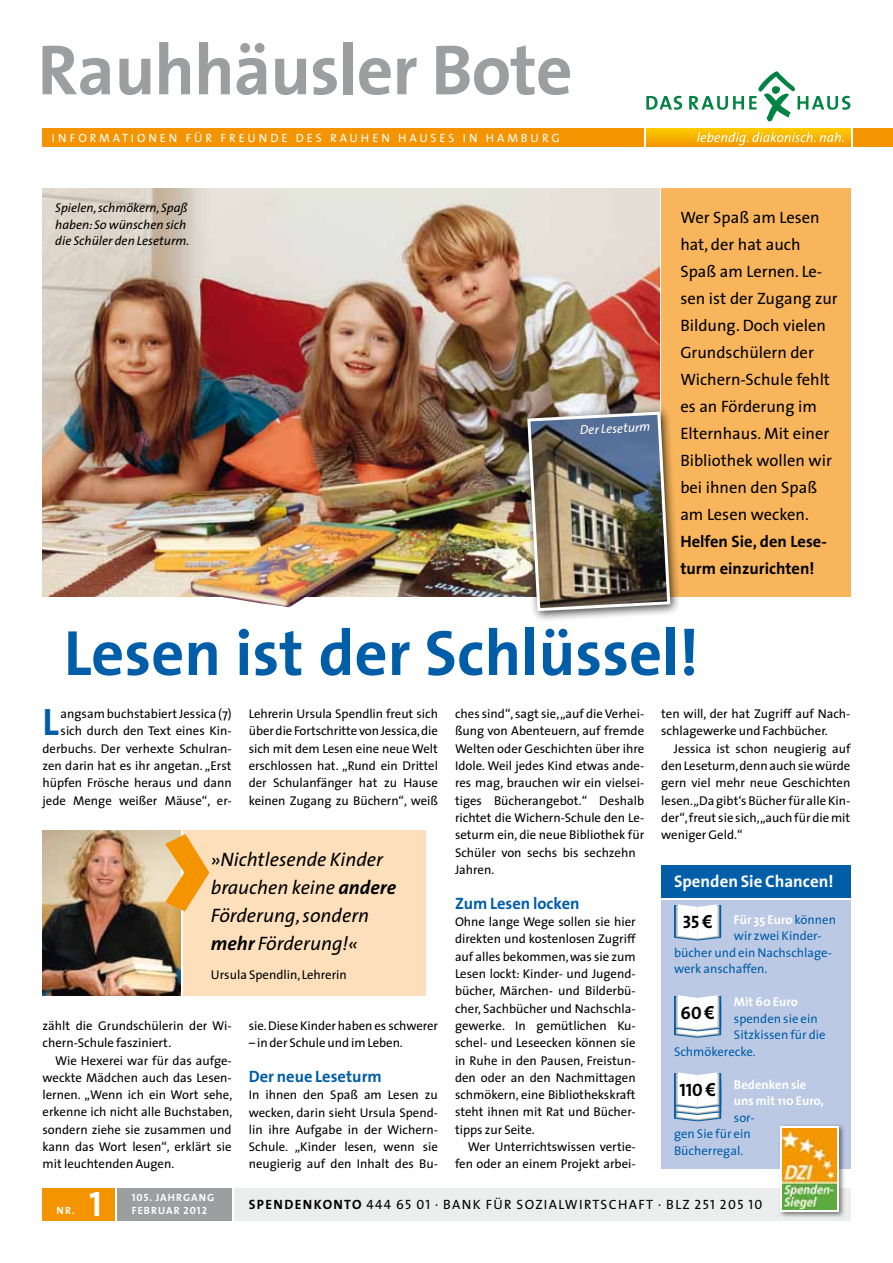
<style>
.page{position:relative;width:893px;height:1263px;background:#fff}
.page>*{position:absolute;margin:0;border:0;box-sizing:border-box;transform-origin:0 0}
.t1{font:700 71.55px "The Sans";letter-spacing:-.015em;color:#9c9e9f}
.t2{font:700 64.5px "The Sans";color:#005ea8}
.t3{font:700 38.4px "The Sans";color:#005ea8}
.t4{font:35.55px "The Sans Bold Caps";color:#fff}
.t5{font:italic 19.5px/28px "The Sans";color:#000}
.t6{font:18px "The Sans Bold Caps";color:#000}
.t7{font:700 16.95px "The Sans";color:#fff}
.t8{font:16.5px/27px "The Sans";color:#000}
.t9{font:700 16.5px/27px "The Sans";color:#000}
.t10{font:700 16.5px "The Sans";color:#005ea8}
.t11{font:13.5px "The Sans";letter-spacing:.1em;color:#000}
.t12{font:12.75px/17.2px "The Sans";color:#000;text-align:justify}
.t13{font:12.75px/16.5px "The Sans";color:#005ea8}
.t14{font:italic 12.75px/16.5px "The Sans";color:#000}
.t15{font:700 12.75px/16.5px "The Sans";color:#fff}
.t16{font:italic 12.75px "The Sans";color:#fff}
.t17{font:12px "The Sans";letter-spacing:.24em;color:#fff}
.t18{font:700 10.5px "The Sans";letter-spacing:.1em;color:#fff}
.s1{font-weight:700}
.s2{font-weight:400;color:#005ea8}
.s3{font-family:"Eurozeichen"}
.s4{font-family:"The Sans Bold Caps";font-weight:400}
.s5{font-family:"The Sans Caps"}
</style>
<div class="page">
<div style="left:661px;top:900px;width:189px;height:268px;background:#bcc9e4"></div>
<svg style="left:674px;top:904px;width:47px;height:36px;background:#dbe4ed"></svg>
<svg style="left:674px;top:995px;width:47px;height:43px;background:#d4e0ea"></svg>
<svg style="left:674px;top:1072px;width:47px;height:49px;background:#d1dde8"></svg>
<div style="left:661px;top:865px;width:189px;height:32px;background:#005ea8"></div>
<div style="left:661px;top:188px;width:189px;height:408px;background:#f8b55b"></div>
<div style="left:43px;top:128px;width:850px;height:19px;background:#f39400"></div>
<div style="left:644px;top:71px;width:209px;height:78px;background:#fff"></div>
<hr style="left:646px;top:128px;width:204px;height:1px;background:#fecc00">
<hr style="left:646px;top:129px;width:204px;height:1px;background:#fec900">
<hr style="left:646px;top:130px;width:204px;height:1px;background:#fdc700">
<hr style="left:646px;top:131px;width:204px;height:1px;background:#fdc400">
<hr style="left:646px;top:132px;width:204px;height:1px;background:#fcc100">
<hr style="left:646px;top:133px;width:204px;height:1px;background:#fbbe00">
<hr style="left:646px;top:134px;width:204px;height:1px;background:#fabb00">
<hr style="left:646px;top:135px;width:204px;height:1px;background:#fab800">
<hr style="left:646px;top:136px;width:204px;height:1px;background:#f9b500">
<hr style="left:646px;top:137px;width:204px;height:1px;background:#f9b200">
<hr style="left:646px;top:138px;width:204px;height:1px;background:#f8af00">
<hr style="left:646px;top:139px;width:204px;height:1px;background:#f7ac00">
<hr style="left:646px;top:140px;width:204px;height:1px;background:#f7aa00">
<hr style="left:646px;top:141px;width:204px;height:1px;background:#f6a600">
<hr style="left:646px;top:142px;width:204px;height:1px;background:#f5a200">
<hr style="left:646px;top:143px;width:204px;height:1px;background:#f59f00">
<hr style="left:646px;top:144px;width:204px;height:1px;background:#f49c00">
<hr style="left:646px;top:145px;width:204px;height:1px;background:#f39900">
<hr style="left:646px;top:146px;width:204px;height:1px;background:#f39600">
<hr style="left:646px;top:147px;width:204px;height:1px;background:#f39400">
<svg style="left:697px;top:132px;width:147px;height:13px"></svg>
<svg style="left:646px;top:96px;width:36px;height:14px"></svg>
<svg style="left:689px;top:71px;width:161px;height:50px"></svg>
<img style="left:43px;top:188px;width:616px;height:409px">
<div style="left:234px;top:1188px;width:616px;height:32px;background:#eceded"></div>
<div style="left:778px;top:1123px;width:67px;height:95px;background:#000;opacity:.5"></div>
<svg style="left:780px;top:1126px;width:58px;height:86px"></svg>
<img style="left:783px;top:1128px;width:53px;height:81px">
<div style="left:117px;top:1188px;width:115px;height:32px;background:#9c9e9f"></div>
<div style="left:43px;top:1188px;width:72px;height:32px;background:#f39400"></div>
<div style="left:520px;top:405px;width:161px;height:217px;background:#000;opacity:.75"></div>
<img style="left:526px;top:410px;width:146px;height:203px">
<div style="left:183px;top:830px;width:242px;height:165px;background:#fde0bb"></div>
<img style="left:43px;top:830px;width:138px;height:165px">
<svg style="left:165px;top:834px;width:44px;height:77px"></svg>
<img style="left:191px;top:561px;width:171px;height:46px">
<h1 class="t1" style="left:38px;top:10px;width:537px">Rauhhäusler Bote</h1>
<p class="t17" style="left:52px;top:128px;width:509px">INFORMATIONEN FÜR FREUNDE DES RAUHEN HAUSES IN HAMBURG</p>
<p class="t14" style="left:55px;top:199px;width:136px">Spielen, schmökern, Spaß haben: So wünschen sich die Schüler den Leseturm.</p>
<p class="t16" style="left:579px;top:420px;width:72px;rotate:-3deg">Der Leseturm</p>
<p class="t8" style="left:680px;top:204px;width:159px">Wer Spaß am Lesen hat, der hat auch<br>Spaß am Lernen. Le&shy;sen ist der Zugang zur<br>Bildung. Doch vielen<br>Grundschülern der<br>Wichern-Schule fehlt es an Förderung im<br>Elternhaus. Mit einer<br>Bibliothek wollen wir bei ihnen den Spaß am Lesen wecken.</p>
<p class="t9" style="left:680px;top:528px;width:148px">Helfen Sie, den Lese&shy;turm einzurichten!</p>
<h2 class="t2" style="left:64px;top:599px;width:637px">Lesen ist der Schlüssel!</h2>
<p class="t12" style="left:43px;top:705px;width:191px;text-align:right">angsam buchstabiert Jessica (7) sich durch den Text eines Kin&shy;derbuchs. Der verhexte Schulran&shy;zen darin hat es ihr angetan. „Erst hüpfen Frösche heraus und dann jede Menge weißer Mäuse“, er-</p>
<h3 class="t3" style="left:43px;top:690px;width:18px">L</h3>
<p class="t12" style="left:249px;top:705px;width:191px">Lehrerin Ursula Spendlin freut sich über die Fortschritte von Jessica, die sich mit dem Lesen eine neue Welt erschlossen hat. „Rund ein Drittel der Schulanfänger hat zu Hause keinen Zugang zu Büchern“, weiß</p>
<h3 class="t5" style="left:211px;top:844px;width:187px">»Nichtlesende Kinder brauchen keine <span class="s1">andere<br></span>Förderung, sondern <span class="s1">mehr</span> Förderung!«</h3>
<p class="t12" style="left:211px;top:965px;width:138px">Ursula Spendlin, Lehrerin</p>
<p class="t12" style="left:43px;top:1016px;width:191px">zählt die Grundschülerin der Wi&shy;chern-Schule fasziniert.</p>
<p class="t12" style="left:43px;top:1051px;width:191px;text-indent:13px">Wie Hexerei war für das aufge&shy;weckte Mädchen auch das Lesen&shy;lernen. „Wenn ich ein Wort sehe, erkenne ich nicht alle Buchstaben, sondern ziehe sie zusammen und kann das Wort lesen“, erklärt sie mit leuchtenden Augen.</p>
<p class="t12" style="left:249px;top:1016px;width:191px">sie. Diese Kinder haben es schwerer</p>
<p class="t12" style="left:249px;top:1034px;width:156px">– in der Schule und im Leben.</p>
<p class="t10" style="left:249px;top:1062px;width:135px">Der neue Leseturm</p>
<p class="t12" style="left:249px;top:1086px;width:191px">In ihnen den Spaß am Lesen zu wecken, darin sieht Ursula Spend&shy;lin ihre Aufgabe in der Wichern-Schule. „Kinder lesen, wenn sie neugierig auf den Inhalt des Bu-</p>
<p class="t12" style="left:455px;top:705px;width:191px;text-align:left">ches sind“, sagt sie, „auf die Verhei&shy;ßung von Abenteuern, auf fremde<br>Welten oder Geschichten über ihre<br>Idole. Weil jedes Kind etwas ande&shy;res mag, brauchen wir ein vielsei&shy;tiges Bücherangebot.“ Deshalb richtet die Wichern-Schule den Le&shy;seturm ein, die neue Bibliothek für<br>Schüler von sechs bis sechzehn<br>Jahren.</p>
<p class="t10" style="left:455px;top:889px;width:126px">Zum Lesen locken</p>
<p class="t12" style="left:455px;top:913px;width:182px">Ohne lange Wege sollen sie hier direkten und kostenlosen Zugriff auf alles bekommen, was sie zum Lesen lockt: Kinder- und Jugend&shy;bücher, Märchen- und Bilderbü&shy;cher, Sachbücher und Nachschla&shy;gewerke. In gemütlichen Ku&shy;schel- und Leseecken können sie in Ruhe in den Pausen, Freistun&shy;den oder an den Nachmittagen schmökern, eine Bibliothekskraft steht ihnen mit Rat und Bücher&shy;tipps zur Seite.</p>
<p class="t12" style="left:455px;top:1138px;width:182px;text-align:right">Wer Unterrichtswissen vertie&shy;fen oder an einem Projekt arbei-</p>
<p class="t12" style="left:661px;top:705px;width:191px">ten will, der hat Zugriff auf Nach&shy;schlagewerke und Fachbücher.</p>
<p class="t12" style="left:661px;top:739px;width:191px;text-indent:13px">Jessica ist schon neugierig auf den Leseturm, denn auch sie würde gern viel mehr neue Geschichten lesen. „Da gibt‘s Bücher für alle Kin&shy;der“, freut sie sich, „auch für die mit weniger Geld.“</p>
<h3 class="t7" style="left:674px;top:867px;width:161px">Spenden Sie Chancen!</h3>
<p class="t15" style="left:734px;top:911px;width:104px">Für 35 Euro <span class="s2">können</span></p>
<p class="t13" style="left:734px;top:927px;width:89px">wir zwei Kinder-</p>
<p class="t13" style="left:674px;top:944px;width:159px">bücher und ein Nachschlage-</p>
<p class="t13" style="left:674px;top:960px;width:95px">werk anschaffen.</p>
<p class="t15" style="left:734px;top:993px;width:65px">Mit 60 Euro</p>
<p class="t13" style="left:734px;top:1010px;width:85px">spenden sie ein</p>
<p class="t13" style="left:734px;top:1026px;width:93px">Sitzkissen für die</p>
<p class="t13" style="left:674px;top:1043px;width:83px">Schmökerecke.</p>
<p class="t15" style="left:734px;top:1076px;width:91px">Bedenken sie uns mit 110 Euro,</p>
<p class="t13" style="left:674px;top:1109px;width:82px;text-indent:60px">sor&shy;gen Sie für ein<br>Bücherregal.</p>
<h3 class="t6" style="left:683px;top:907px;width:31px">35 <span class="s3">C</span></h3>
<h3 class="t6" style="left:681px;top:998px;width:35px">60 <span class="s3">C</span></h3>
<h3 class="t6" style="left:679px;top:1074px;width:38px">110 <span class="s3">C</span></h3>
<p class="t18" style="left:56px;top:1202px;width:20px">NR.</p>
<h3 class="t4" style="left:89px;top:1174px;width:14px">1</h3>
<p class="t18" style="left:132px;top:1189px;width:84px"><span class="s4">105.</span> JAHRGANG</p>
<p class="t18" style="left:132px;top:1202px;width:77px">FEBRUAR <span class="s4">2012</span></p>
<p class="t11" style="left:249px;top:1193px;width:515px"><span class="s1">SPENDENKONTO</span> <span class="s5">444 65 01</span> · BANK FÜR SOZIALWIRTSCHAFT · BLZ <span class="s5">251 205 10</span></p>
</div>
